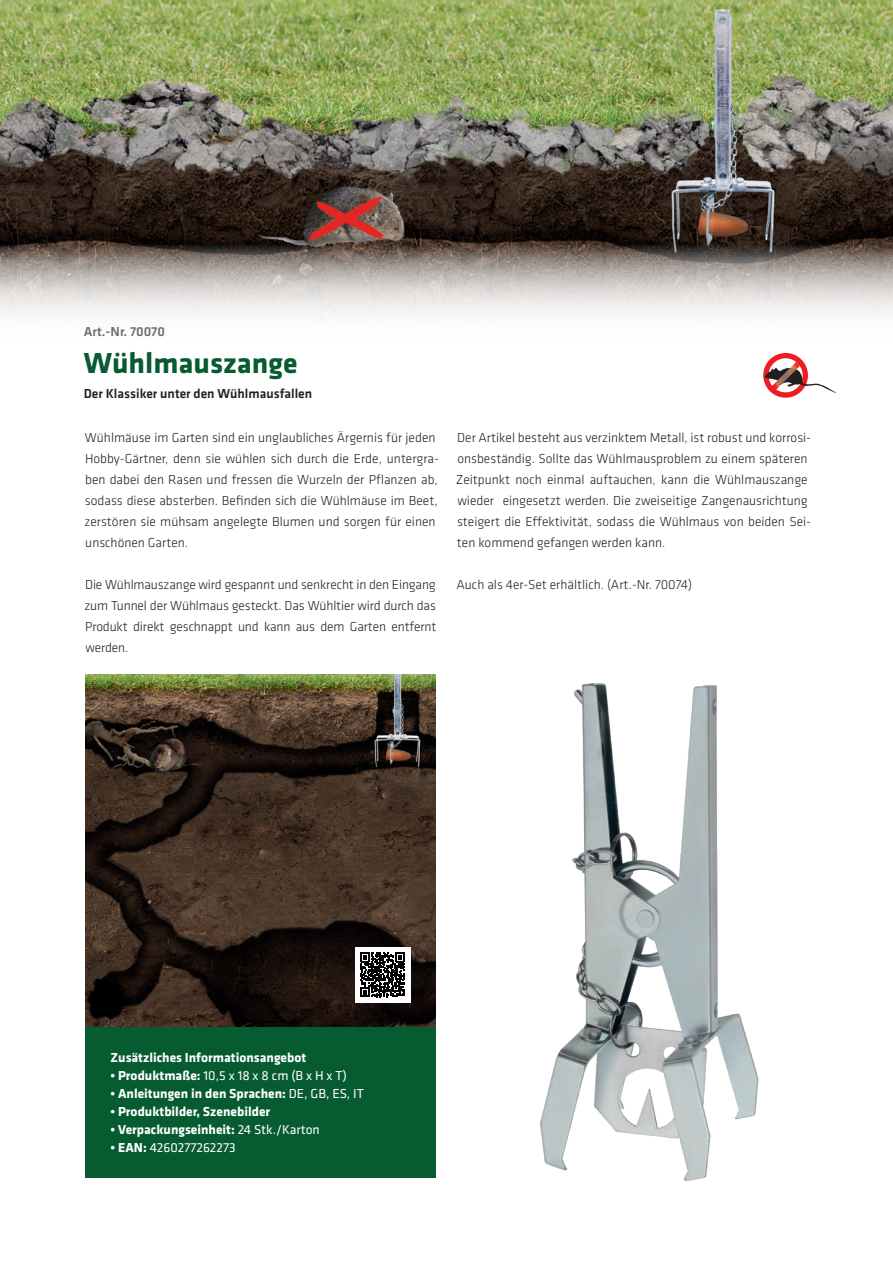
<style>
.page{position:relative;width:893px;height:1263px;background:#fff}
.page>*{position:absolute;margin:0;border:0;box-sizing:border-box;transform-origin:0 0}
.t1{font:30px "Klavika Bold OSF";color:#065b31}
.t2{font:300 13.5px/21px "Klavika";color:#231f20}
.t3{font:700 13.5px "Klavika";color:#fff}
.t4{font:13.5px "Klavika";color:#fff}
.t5{font:500 13.5px "Klavika";color:#231f20}
.t6{font:13.5px "Klavika Bold OSF";color:#fff}
.t7{font:500 13.5px "Klavika";color:#6c6d70}
.s1{font-weight:700}
.s2{font-weight:400}
</style>
<div class="page">
<img style="left:85px;top:675px;width:351px;height:352px">
<img style="left:0;top:0;width:893px;height:244px">
<svg style="left:0;top:244px;width:893px;height:70px;background:#b6b0ac"></svg>
<div style="left:355px;top:947px;width:55px;height:55px;background:#fff"></div>
<svg style="left:360px;top:953px;width:45px;height:44px"></svg>
<div style="left:85px;top:1027px;width:351px;height:151px;background:#065b31"></div>
<img style="left:540px;top:683px;width:219px;height:498px">
<svg style="left:763px;top:353px;width:73px;height:45px"></svg>
<img style="left:772px;top:362px;width:28px;height:28px">
<img style="left:776px;top:368px;width:20px;height:18px">
<p class="t7" style="left:84px;top:324px;width:83px">Art.-Nr. 70070</p>
<h1 class="t1" style="left:84px;top:346px;width:215px">Wühlmauszange</h1>
<p class="t5" style="left:84px;top:386px;width:230px">Der Klassiker unter den Wühlmausfallen</p>
<p class="t2" style="left:85px;top:428px;width:356px">Wühlmäuse im Garten sind ein unglaubliches Ärgernis für jeden Hobby-Gärtner, denn sie wühlen sich durch die Erde, untergra&shy;ben dabei den Rasen und fressen die Wurzeln der Pflanzen ab, sodass diese absterben. Befinden sich die Wühlmäuse im Beet, zerstören sie mühsam angelegte Blumen und sorgen für einen unschönen Garten.</p>
<p class="t2" style="left:85px;top:575px;width:353px;text-align:justify">Die Wühlmauszange wird gespannt und senkrecht in den Eingang zum Tunnel der Wühlmaus gesteckt. Das Wühltier wird durch das Produkt direkt geschnappt und kann aus dem Garten entfernt werden.</p>
<p class="t2" style="left:456px;top:428px;width:357px">Der Artikel besteht aus verzinktem Metall, ist robust und korrosi&shy;onsbeständig. Sollte das Wühlmausproblem zu einem späteren Zeitpunkt noch einmal auftauchen, kann die Wühlmauszange wieder eingesetzt werden. Die zweiseitige Zangenausrichtung steigert die Effektivität, sodass die Wühlmaus von beiden Sei&shy;ten kommend gefangen werden kann.</p>
<p class="t2" style="left:457px;top:575px;width:237px">Auch als 4er-Set erhältlich. (Art.-Nr. 70074)</p>
<p class="t6" style="left:111px;top:1050px;width:197px">Zusätzliches Informationsangebot</p>
<p class="t4" style="left:111px;top:1068px;width:238px"><span class="s1">• Produktmaße:</span> 10,5 x 18 x 8 cm (B x H x T)</p>
<p class="t3" style="left:111px;top:1086px;width:255px">• Anleitungen in den Sprachen: <span class="s2">DE, GB, ES, IT</span></p>
<p class="t3" style="left:111px;top:1104px;width:161px">• Produktbilder, Szenebilder</p>
<p class="t3" style="left:111px;top:1122px;width:211px">• Verpackungseinheit: <span class="s2">24 Stk./Karton</span></p>
<p class="t4" style="left:111px;top:1140px;width:127px"><span class="s1">• EAN:</span> 4260277262273</p>
</div>
